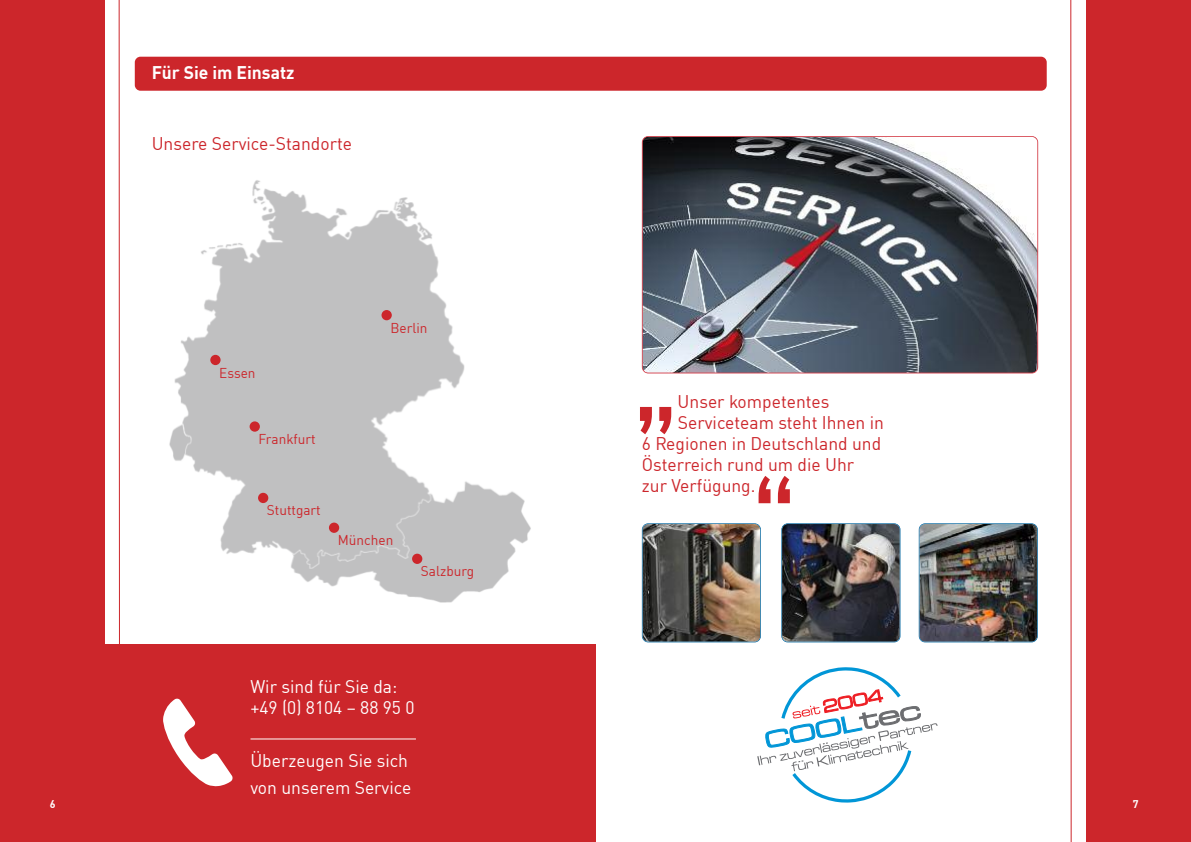
<style>
.page{position:relative;width:1191px;height:842px;background:#fff}
.page>*{position:absolute;margin:0;border:0;box-sizing:border-box;transform-origin:0 0}
.t1{font:700 100px "Century Gothic";color:#cc262b}
.t2{font:18px "DIN Offc";color:#cc262b}
.t3{font:18px/21px "DIN Offc";color:#fff}
.t4{font:700 18px "DIN Offc";color:#fff}
.t5{font:14px "DIN Offc";color:#cc262b}
.t6{font:700 11px "DIN Offc";color:#fff}
</style>
<div class="page">
<div style="left:86px;top:644px;width:509px;height:198px;background:#cc262b"></div>
<div style="left:135px;top:57px;width:911px;height:34px;background:#cc262b;border-radius:6px"></div>
<div style="left:1086px;top:0;width:105px;height:842px;background:#cc262b"></div>
<svg style="left:1070px;top:0;width:1px;height:842px"></svg>
<div style="left:0;top:0;width:104px;height:842px;background:#cc262b"></div>
<svg style="left:118px;top:0;width:2px;height:644px"></svg>
<svg style="left:757px;top:667px;width:180px;height:135px"></svg>
<img style="left:169px;top:180px;width:362px;height:423px">
<svg style="left:642px;top:136px;width:396px;height:237px;background:#656a74"></svg>
<img style="left:642px;top:523px;width:119px;height:119px">
<img style="left:781px;top:523px;width:119px;height:119px">
<img style="left:918px;top:523px;width:119px;height:119px">
<hr style="left:250px;top:739px;width:166px;height:1px;background:#fff">
<svg style="left:163px;top:699px;width:69px;height:87px"></svg>
<div style="left:258px;top:493px;width:10px;height:10px;background:#cc262b;border-radius:50%"></div>
<div style="left:329px;top:523px;width:10px;height:10px;background:#cc262b;border-radius:50%"></div>
<div style="left:412px;top:554px;width:10px;height:10px;background:#cc262b;border-radius:50%"></div>
<div style="left:250px;top:421px;width:10px;height:11px;background:#cc262b;border-radius:50%"></div>
<div style="left:210px;top:355px;width:11px;height:10px;background:#cc262b;border-radius:50%"></div>
<div style="left:381px;top:310px;width:11px;height:10px;background:#cc262b;border-radius:50%"></div>
<p class="t4" style="left:152px;top:60px;width:144px">Für Sie im Einsatz</p>
<p class="t2" style="left:152px;top:131px;width:202px">Unsere Service-Standorte</p>
<p class="t5" style="left:219px;top:363px;width:38px">Essen</p>
<p class="t5" style="left:258px;top:429px;width:59px">Frankfurt</p>
<p class="t5" style="left:267px;top:501px;width:55px">Stuttgart</p>
<p class="t5" style="left:390px;top:318px;width:39px">Berlin</p>
<p class="t5" style="left:338px;top:531px;width:57px">München</p>
<p class="t5" style="left:421px;top:562px;width:55px">Salzburg</p>
<p class="t3" style="left:250px;top:675px;width:166px">Wir sind für Sie da: +49 (0) 8104 – 88 95 0</p>
<p class="t3" style="left:250px;top:746px;width:162px;line-height:26.7px">Überzeugen Sie sich von unserem Service</p>
<p class="t2" style="left:677px;top:389px;width:153px">Unser kompetentes</p>
<p class="t2" style="left:678px;top:410px;width:208px">Serviceteam steht Ihnen in</p>
<p class="t2" style="left:642px;top:431px;width:241px">6 Regionen in Deutschland und</p>
<p class="t2" style="left:642px;top:452px;width:214px">Österreich rund um die Uhr</p>
<p class="t2" style="left:642px;top:473px;width:115px">zur Verfügung.</p>
<h1 class="t1" style="left:632px;top:320px;width:48px">„</h1>
<h1 class="t1" style="left:751px;top:449px;width:48px">“</h1>
<p class="t6" style="left:50px;top:796px;width:7px">6</p>
<p class="t6" style="left:1133px;top:796px;width:7px">7</p>
</div>
